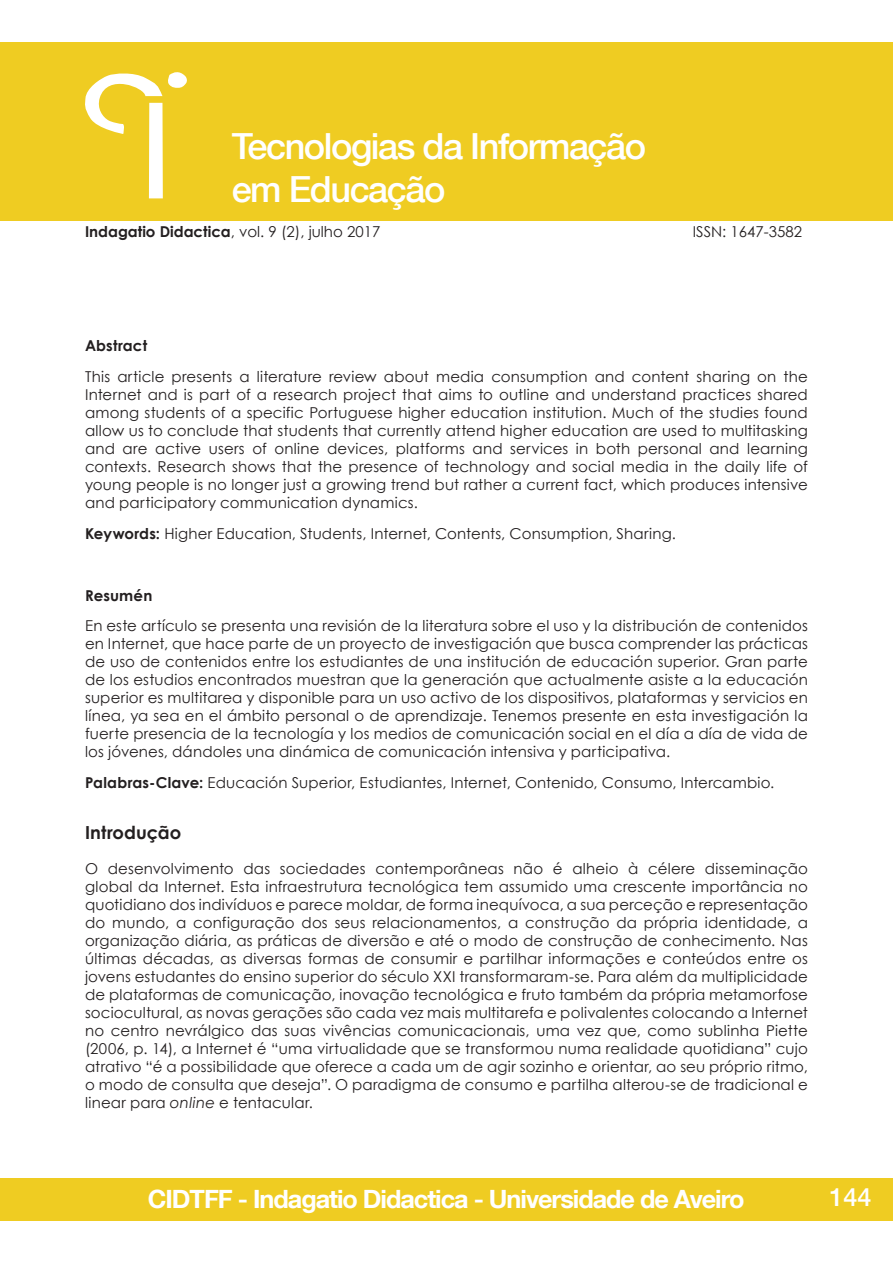
<style>
.page{position:relative;width:893px;height:1263px;background:#fff}
.page>*{position:absolute;margin:0;border:0;box-sizing:border-box;transform-origin:0 0}
.t1{font:500 36px/43.2px "Helvetica Neue LT Com";letter-spacing:-.04em;color:#fff}
.t2{font:700 25.2px "Helvetica Neue LT Com";letter-spacing:-.04em;color:#fff}
.t3{font:500 25.2px "Helvetica Neue LT Com";color:#fff}
.Titulos{font:700 18px "Century Gothic";letter-spacing:.005em;color:#231f20}
.Resumo{font:15px/18px "Century Gothic";letter-spacing:.01em;color:#231f20;text-align:justify}
.paragrafos{font:15px/18px "Century Gothic";letter-spacing:.005em;color:#231f20;text-align:justify}
.Resumo-2{font:700 15px "Century Gothic";letter-spacing:.01em;color:#231f20}
.s1{font-weight:700}
.s2{font-style:italic}
</style>
<div class="page">
<div style="left:0;top:1178px;width:893px;height:42px;background:#efcc22"></div>
<div style="left:0;top:43px;width:893px;height:178px;background:#efcc22"></div>
<div style="left:149px;top:103px;width:14px;height:95px;background:#fff"></div>
<svg style="left:85px;top:72px;width:102px;height:62px"></svg>
<h1 class="t1" style="left:232px;top:124px;width:416px">Tecnologias da Informação em Educação</h1>
<p class="paragrafos" style="left:85px;top:222px;width:297px"><span class="s1">Indagatio Didactica</span>, vol. 9 (2), julho 2017</p>
<p class="paragrafos" style="left:693px;top:222px;width:111px">ISSN: 1647-3582</p>
<p class="Resumo-2" style="left:85px;top:335px;width:64px">Abstract</p>
<p class="Resumo" style="left:85px;top:368px;width:724px">This article presents a literature review about media consumption and content sharing on the Internet and is part of a research project that aims to outline and understand practices shared among students of a specific Portuguese higher education institution. Much of the studies found allow us to conclude that students that currently attend higher education are used to multitasking and are active users of online devices, platforms and services in both personal and learning contexts. Research shows that the presence of technology and social media in the daily life of young people is no longer just a growing trend but rather a current fact, which produces intensive and participatory communication dynamics.</p>
<p class="Resumo" style="left:85px;top:524px;width:593px"><span class="s1">Keywords:</span> Higher Education, Students, Internet, Contents, Consumption, Sharing.</p>
<p class="Resumo-2" style="left:85px;top:584px;width:69px">Resumén</p>
<p class="Resumo" style="left:85px;top:617px;width:724px">En este artículo se presenta una revisión de la literatura sobre el uso y la distribución de contenidos en Internet, que hace parte de un proyecto de investigación que busca comprender las prácticas de uso de contenidos entre los estudiantes de una institución de educación superior. Gran parte de los estudios encontrados muestran que la generación que actualmente asiste a la educación superior es multitarea y disponible para un uso activo de los dispositivos, plataformas y servicios en línea, ya sea en el ámbito personal o de aprendizaje. Tenemos presente en esta investigación la fuerte presencia de la tecnología y los medios de comunicación social en el día a día de vida de los jóvenes, dándoles una dinámica de comunicación intensiva y participativa.</p>
<p class="Resumo" style="left:85px;top:773px;width:691px"><span class="s1">Palabras-Clave:</span> Educación Superior, Estudiantes, Internet, Contenido, Consumo, Intercambio.</p>
<p class="Titulos" style="left:85px;top:819px;width:98px">Introdução</p>
<p class="paragrafos" style="left:85px;top:860px;width:724px">O desenvolvimento das sociedades contemporâneas não é alheio à célere disseminação global da Internet. Esta infraestrutura tecnológica tem assumido uma crescente importância no quotidiano dos indivíduos e parece moldar, de forma inequívoca, a sua perceção e representação do mundo, a configuração dos seus relacionamentos, a construção da própria identidade, a organização diária, as práticas de diversão e até o modo de construção de conhecimento. Nas últimas décadas, as diversas formas de consumir e partilhar informações e conteúdos entre os jovens estudantes do ensino superior do século XXI transformaram-se. Para além da multiplicidade de plataformas de comunicação, inovação tecnológica e fruto também da própria metamorfose sociocultural, as novas gerações são cada vez mais multitarefa e polivalentes colocando a Internet no centro nevrálgico das suas vivências comunicacionais, uma vez que, como sublinha Piette (2006, p. 14), a Internet é “uma virtualidade que se transformou numa realidade quotidiana” cujo atrativo “é a possibilidade que oferece a cada um de agir sozinho e orientar, ao seu próprio ritmo, o modo de consulta que deseja”. O paradigma de consumo e partilha alterou-se de tradicional e linear para <span class="s2">online</span> e tentacular.</p>
<h2 class="t2" style="left:148px;top:1183px;width:598px">CIDTFF - Indagatio Didactica - Universidade de Aveiro</h2>
<h2 class="t3" style="left:829px;top:1181px;width:44px">144</h2>
</div>
